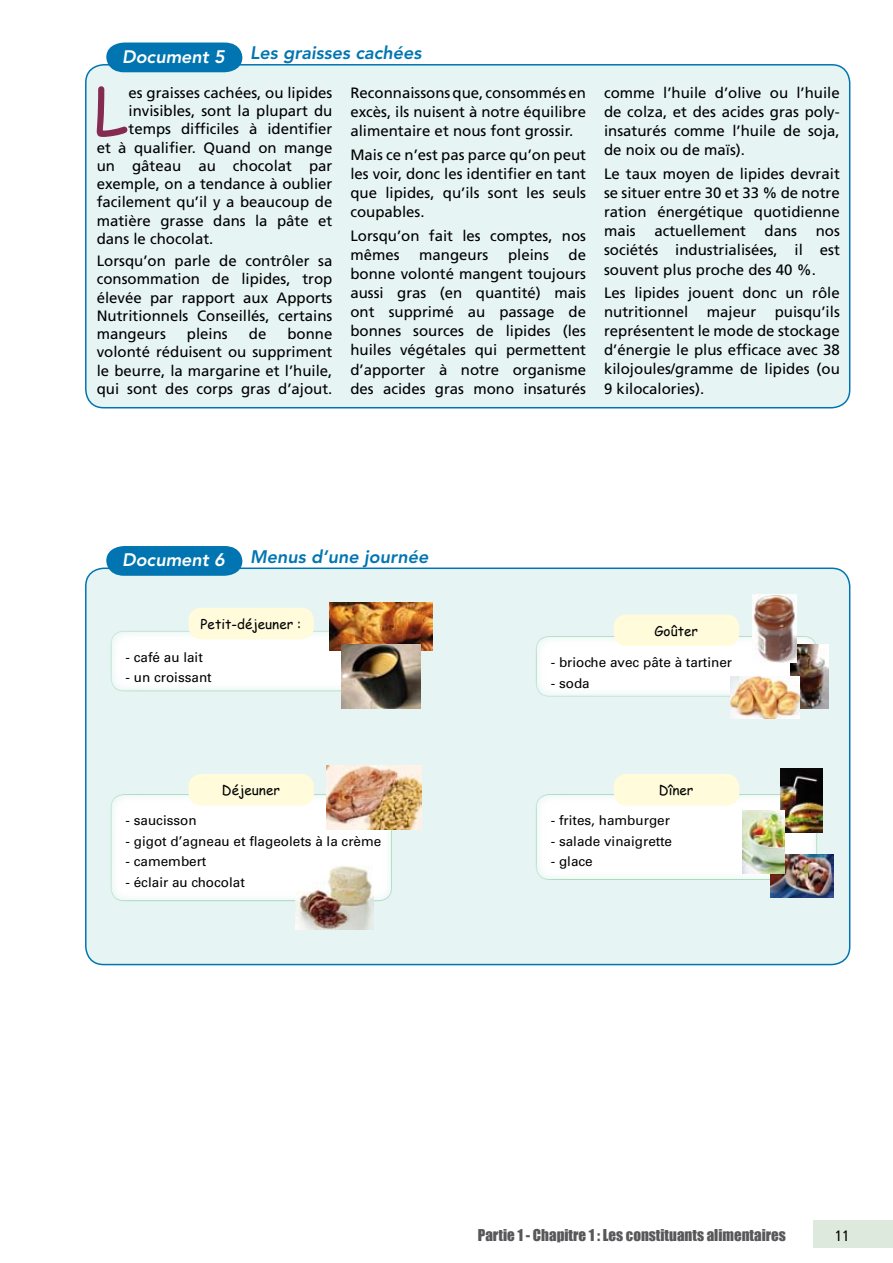
<style>
.page{position:relative;width:893px;height:1263px;background:#fff}
.page>*{position:absolute;margin:0;border:0;box-sizing:border-box;transform-origin:0 0}
.t1{font:63.45px "Comic Sans MS";color:#852b51}
.t2{font:italic 800 18px "Avenir";color:#0075b1}
.t3{font:italic 800 18px "Avenir";color:#fff}
.t4{font:15px/19.2px "Frutiger";color:#000;text-align:justify}
.t5{font:15px "Impact";color:#58585a}
.t6{font:condensed 15px "Frutiger";color:#000}
.t7{font:13.5px "Univers";color:#000}
.t8{font:13.5px "Comic Sans MS";color:#000}
</style>
<div class="page">
<div style="left:814px;top:1220px;width:79px;height:28px;background:#dde9dc"></div>
<div style="left:86px;top:65px;width:764px;height:343px;background:#e7f4f4;border-radius:18px"></div>
<div style="left:85px;top:64px;width:765px;height:344px;border:2px solid #0075b1;border-radius:18px"></div>
<div style="left:106px;top:43px;width:136px;height:29px;background:#0075b1"></div>
<div style="left:86px;top:568px;width:764px;height:396px;background:#e7f4f4;border-radius:18px"></div>
<div style="left:85px;top:567px;width:765px;height:398px;border:2px solid #0075b1;border-radius:18px"></div>
<svg style="left:106px;top:546px;width:136px;height:30px"></svg>
<div style="left:111px;top:631px;width:281px;height:60px;background:#fff;border-radius:13px"></div>
<div style="left:111px;top:631px;width:281px;height:60px;border:1px solid #1fa22e;border-radius:13px"></div>
<div style="left:189px;top:608px;width:125px;height:31px;background:#fffbdb;border-radius:13px"></div>
<div style="left:111px;top:794px;width:281px;height:107px;background:#fff;border-radius:13px"></div>
<div style="left:111px;top:794px;width:281px;height:107px;border:1px solid #1fa22e;border-radius:13px"></div>
<div style="left:189px;top:774px;width:125px;height:31px;background:#fffbdb;border-radius:13px"></div>
<div style="left:536px;top:636px;width:281px;height:60px;background:#fff;border-radius:13px"></div>
<div style="left:536px;top:636px;width:281px;height:61px;border:1px solid #1fa22e;border-radius:13px"></div>
<div style="left:614px;top:614px;width:125px;height:32px;background:#fffbdb;border-radius:13px"></div>
<div style="left:536px;top:794px;width:281px;height:85px;background:#fff;border-radius:13px"></div>
<div style="left:536px;top:794px;width:281px;height:86px;border:1px solid #1fa22e;border-radius:13px"></div>
<div style="left:614px;top:774px;width:125px;height:31px;background:#fffbdb;border-radius:13px"></div>
<img style="left:791px;top:645px;width:37px;height:63px">
<img style="left:730px;top:676px;width:69px;height:43px">
<img style="left:295px;top:866px;width:79px;height:63px">
<img style="left:780px;top:769px;width:43px;height:63px">
<img style="left:771px;top:855px;width:63px;height:42px">
<img style="left:330px;top:602px;width:103px;height:49px">
<img style="left:342px;top:645px;width:79px;height:63px">
<img style="left:753px;top:594px;width:43px;height:68px">
<img style="left:326px;top:765px;width:96px;height:64px">
<img style="left:742px;top:810px;width:42px;height:64px">
<p class="t3" style="left:122px;top:46px;width:104px">Document 5</p>
<p class="t2" style="left:250px;top:42px;width:173px">Les graisses cachées</p>
<h1 class="t1" style="left:94px;top:64px;width:36px">L</h1>
<p class="t4" style="left:129px;top:83px;width:205px">es graisses cachées, ou lipides</p>
<p class="t4" style="left:350px;top:83px;width:237px">Reconnaissons que, consommés en excès, ils nuisent à notre équilibre alimentaire et nous font grossir.</p>
<p class="t4" style="left:350px;top:145px;width:237px">Mais ce n’est pas parce qu’on peut les voir, donc les identifier en tant que lipides, qu’ils sont les seuls coupables.</p>
<p class="t4" style="left:350px;top:226px;width:237px">Lorsqu’on fait les comptes, nos mêmes</p>
<p class="t4" style="left:129px;top:102px;width:205px">invisibles, sont la plupart du</p>
<p class="t4" style="left:129px;top:120px;width:205px">temps difficiles à identifier</p>
<p class="t4" style="left:97px;top:138px;width:237px">et à qualifier. Quand on mange</p>
<p class="t4" style="left:97px;top:156px;width:237px">un gâteau au chocolat par</p>
<p class="t4" style="left:97px;top:174px;width:237px">exemple, on a tendance à oublier</p>
<p class="t4" style="left:97px;top:193px;width:237px">facilement qu’il y a beaucoup de</p>
<p class="t4" style="left:97px;top:211px;width:237px">matière grasse dans la pâte et</p>
<p class="t4" style="left:97px;top:229px;width:118px">dans le chocolat.</p>
<p class="t4" style="left:97px;top:252px;width:237px;line-height:18.1px">Lorsqu’on parle de contrôler sa consommation de lipides, trop élevée par rapport aux Apports Nutritionnels Conseillés, certains mangeurs</p>
<p class="t4" style="left:350px;top:245px;width:237px;text-indent:218px">de bonne volonté mangent toujours aussi gras (en quantité) mais ont supprimé au passage de bonnes sources de lipides (les huiles végétales qui permettent d’apporter à notre organisme des acides gras mono insaturés</p>
<p class="t4" style="left:419px;top:245px;width:71px">mangeurs</p>
<p class="t4" style="left:508px;top:245px;width:42px">pleins</p>
<p class="t4" style="left:97px;top:325px;width:237px;line-height:18.1px;text-indent:191px">bonne volonté réduisent ou suppriment le beurre, la margarine et l’huile, qui sont des corps gras d’ajout.</p>
<p class="t4" style="left:187px;top:324px;width:42px">pleins</p>
<p class="t4" style="left:249px;top:324px;width:19px">de</p>
<p class="t4" style="left:604px;top:83px;width:237px">comme l’huile d’olive ou l’huile de colza, et des acides gras poly&shy;insaturés comme l’huile de soja, de noix ou de maïs).</p>
<p class="t4" style="left:604px;top:164px;width:237px">Le taux moyen de lipides devrait se situer entre 30 et 33 % de notre ration énergétique quotidienne mais actuellement dans nos sociétés industrialisées, il est souvent plus proche des 40 %.</p>
<p class="t4" style="left:604px;top:283px;width:237px">Les lipides jouent donc un rôle nutritionnel majeur puisqu’ils représentent le mode de stockage d’énergie le plus efficace avec 38 kilojoules/gramme de lipides (ou 9 kilocalories).</p>
<p class="t3" style="left:122px;top:549px;width:104px">Document 6</p>
<p class="t2" style="left:250px;top:546px;width:180px">Menus d’une journée</p>
<p class="t8" style="left:201px;top:614px;width:102px">Petit-déjeuner :</p>
<p class="t8" style="left:654px;top:621px;width:45px">Goûter</p>
<p class="t7" style="left:126px;top:649px;width:79px">- café au lait</p>
<p class="t7" style="left:126px;top:670px;width:88px">- un croissant</p>
<p class="t7" style="left:551px;top:654px;width:183px">- brioche avec pâte à tartiner</p>
<p class="t7" style="left:551px;top:675px;width:41px">- soda</p>
<p class="t8" style="left:222px;top:780px;width:59px">Déjeuner</p>
<p class="t8" style="left:659px;top:780px;width:36px">Dîner</p>
<p class="t7" style="left:126px;top:813px;width:73px">- saucisson</p>
<p class="t7" style="left:126px;top:833px;width:257px">- gigot d’agneau et flageolets à la crème</p>
<p class="t7" style="left:126px;top:853px;width:82px">- camembert</p>
<p class="t7" style="left:126px;top:874px;width:121px">- éclair au chocolat</p>
<p class="t7" style="left:551px;top:813px;width:121px">- frites, hamburger</p>
<p class="t7" style="left:551px;top:833px;width:123px">- salade vinaigrette</p>
<p class="t7" style="left:551px;top:853px;width:44px">- glace</p>
<p class="t5" style="left:478px;top:1223px;width:310px">Partie 1 - Chapitre 1 : Les constituants alimentaires</p>
<p class="t6" style="left:835px;top:1227px;width:16px">11</p>
</div>
